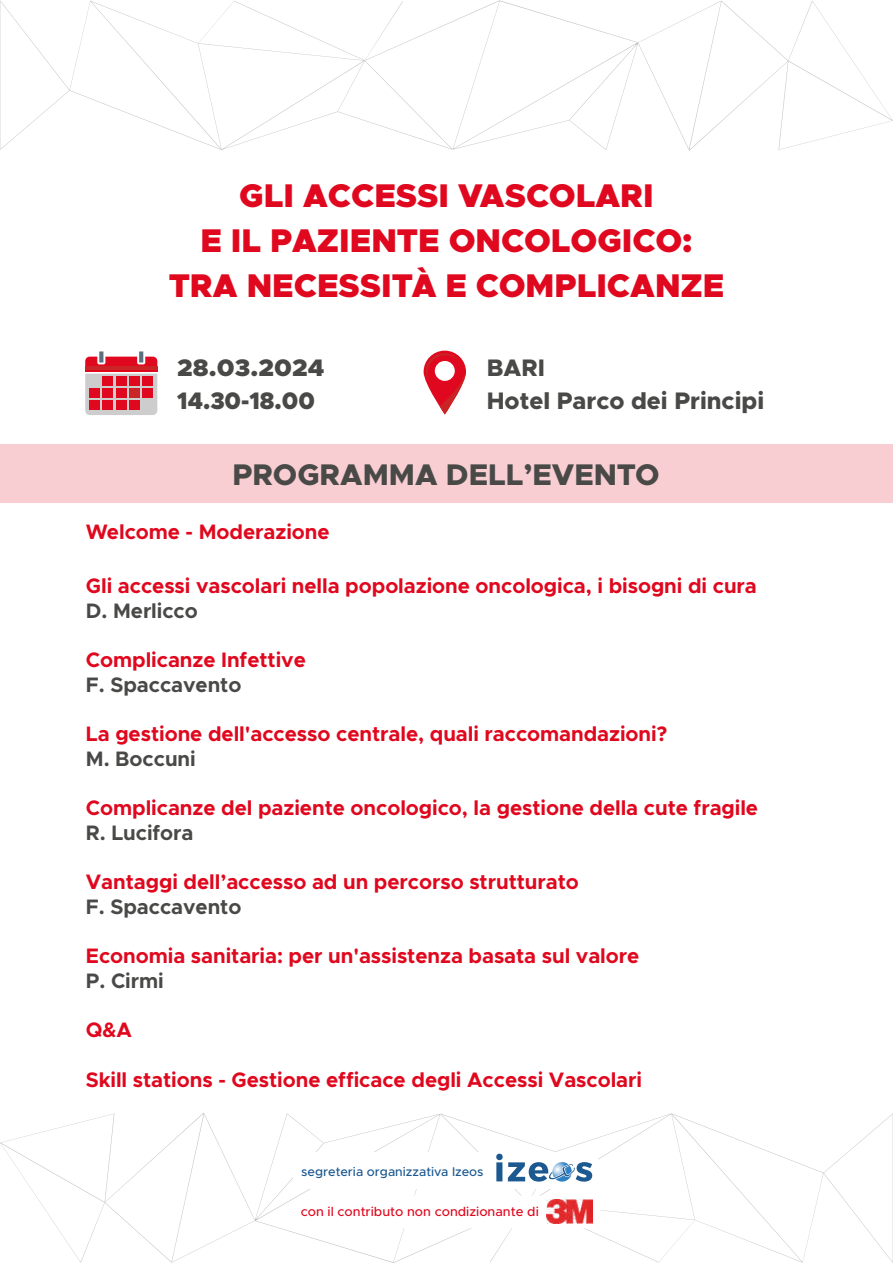
<style>
.page{position:relative;width:893px;height:1263px;background:#fff}
.page>*{position:absolute;margin:0;border:0;box-sizing:border-box;transform-origin:0 0}
.t1{font:900 33px/45px "Metropolis";color:#e0081e;text-align:center}
.t2{font:800 30px "Metropolis";color:#494948}
.t3{font:800 24px/33px "Metropolis";color:#494948}
.t4{font:900 24px/33px "Metropolis";letter-spacing:.005em;color:#494948;scale:1.04 1}
.t5{font:700 21px "Metropolis";letter-spacing:-.005em;color:#e0081e}
.t6{font:700 21px "Metropolis";letter-spacing:-.005em;color:#494948}
.t7{font:500 13.05px "Metropolis";color:#e0081e}
.t8{font:500 12.6px "Metropolis";color:#1b5890}
</style>
<div class="page">
<svg style="left:0;top:1112px;width:893px;height:151px"></svg>
<div style="left:292px;top:1195px;width:309px;height:33px;background:#fff;border-radius:15px"></div>
<div style="left:292px;top:1152px;width:309px;height:37px;background:#fff;border-radius:15px"></div>
<svg style="left:0;top:0;width:893px;height:151px"></svg>
<img style="left:546px;top:1200px;width:46px;height:24px">
<svg style="left:496px;top:1154px;width:96px;height:28px"></svg>
<div style="left:0;top:444px;width:893px;height:59px;background:#f8ced2"></div>
<svg style="left:424px;top:351px;width:42px;height:63px"></svg>
<svg style="left:426px;top:353px;width:40px;height:61px"></svg>
<svg style="left:85px;top:374px;width:72px;height:41px;background:#cfb5b8"></svg>
<hr style="left:85px;top:369px;width:72px;height:3px;background:#e0081e">
<hr style="left:85px;top:366px;width:72px;height:3px;background:#ca2427">
<svg style="left:85px;top:351px;width:72px;height:15px"></svg>
<div style="left:103px;top:377px;width:10px;height:9px;background:#e0081e"></div>
<div style="left:116px;top:377px;width:10px;height:9px;background:#e0081e"></div>
<div style="left:129px;top:377px;width:11px;height:9px;background:#e0081e"></div>
<div style="left:143px;top:377px;width:10px;height:9px;background:#e0081e"></div>
<div style="left:89px;top:388px;width:11px;height:9px;background:#e0081e"></div>
<div style="left:103px;top:388px;width:10px;height:9px;background:#e0081e"></div>
<div style="left:116px;top:388px;width:10px;height:9px;background:#e0081e"></div>
<div style="left:129px;top:388px;width:11px;height:9px;background:#ca2427"></div>
<div style="left:143px;top:388px;width:10px;height:9px;background:#e0081e"></div>
<div style="left:89px;top:400px;width:11px;height:9px;background:#e0081e"></div>
<div style="left:103px;top:400px;width:10px;height:9px;background:#e0081e"></div>
<div style="left:116px;top:400px;width:10px;height:9px;background:#e0081e"></div>
<div style="left:129px;top:400px;width:11px;height:9px;background:#e0081e"></div>
<h1 class="t1" style="left:169px;top:173px;width:557px">GLI ACCESSI VASCOLARI<br>E IL PAZIENTE ONCOLOGICO:<br>TRA NECESSITÀ E COMPLICANZE</h1>
<p class="t4" style="left:177px;top:351px;width:143px">28.03.2024<br>14.30-18.00</p>
<p class="t3" style="left:487px;top:351px;width:279px">BARI<br>Hotel Parco dei Principi</p>
<h2 class="t2" style="left:232px;top:455px;width:429px">PROGRAMMA DELL’EVENTO</h2>
<p class="t5" style="left:86px;top:519px;width:245px">Welcome - Moderazione</p>
<p class="t5" style="left:86px;top:572px;width:672px">Gli accessi vascolari nella popolazione oncologica, i bisogni di cura</p>
<p class="t6" style="left:86px;top:597px;width:113px">D. Merlicco</p>
<p class="t5" style="left:86px;top:646px;width:222px">Complicanze Infettive</p>
<p class="t6" style="left:86px;top:671px;width:157px">F. Spaccavento</p>
<p class="t5" style="left:86px;top:720px;width:583px">La gestione dell'accesso centrale, quali raccomandazioni?</p>
<p class="t6" style="left:86px;top:745px;width:111px">M. Boccuni</p>
<p class="t5" style="left:86px;top:795px;width:674px">Complicanze del paziente oncologico, la gestione della cute fragile</p>
<p class="t6" style="left:86px;top:819px;width:109px">R. Lucifora</p>
<p class="t5" style="left:86px;top:869px;width:494px">Vantaggi dell’accesso ad un percorso strutturato</p>
<p class="t6" style="left:86px;top:893px;width:157px">F. Spaccavento</p>
<p class="t5" style="left:86px;top:943px;width:555px">Economia sanitaria: per un'assistenza basata sul valore</p>
<p class="t6" style="left:86px;top:967px;width:79px">P. Cirmi</p>
<p class="t5" style="left:86px;top:1017px;width:48px">Q&amp;A</p>
<p class="t5" style="left:86px;top:1066px;width:558px">Skill stations - Gestione efficace degli Accessi Vascolari</p>
<p class="t8" style="left:301px;top:1163px;width:184px">segreteria organizzativa Izeos</p>
<p class="t7" style="left:301px;top:1204px;width:240px">con il contributo non condizionante di</p>
</div>
